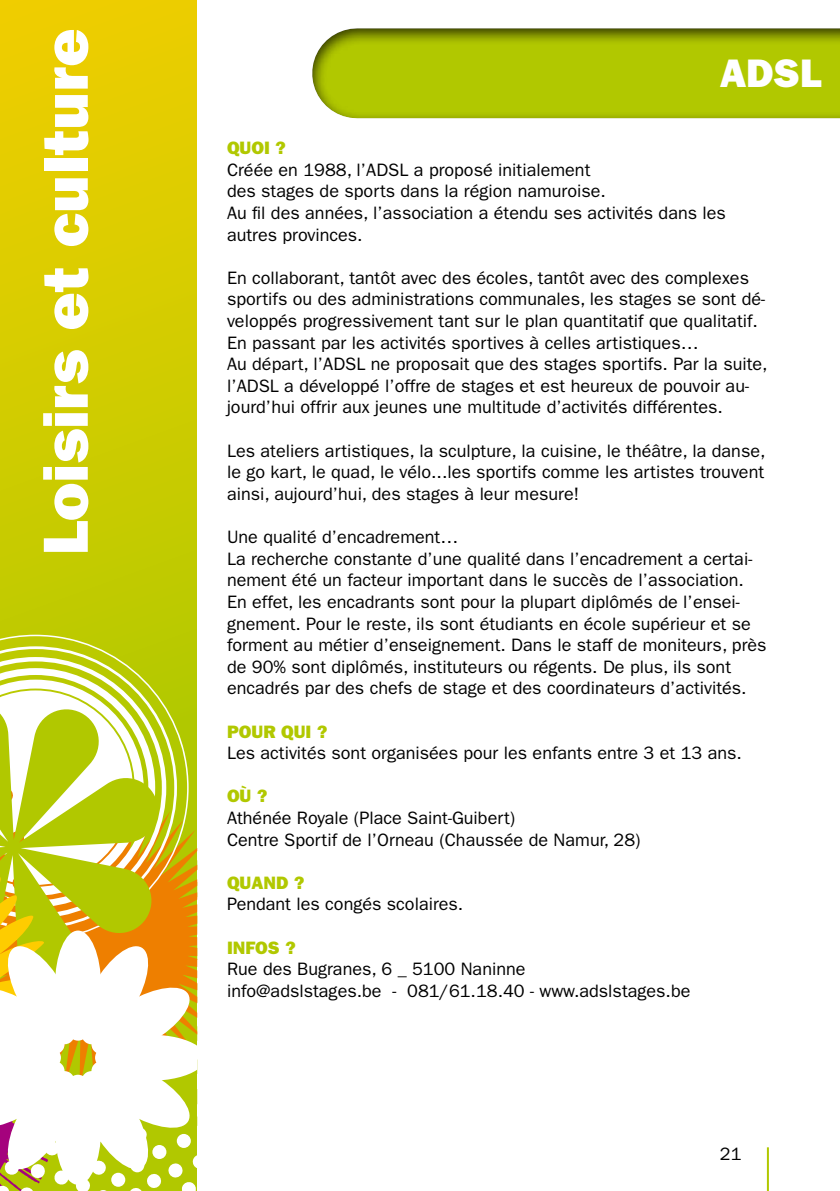
<style>
.page{position:relative;width:840px;height:1191px;background:#fff}
.page>*{position:absolute;margin:0;border:0;box-sizing:border-box;transform-origin:0 0}
.t1{font:64px "ITC Franklin Gothic Std Hvy";color:#fff}
.t2{font:40px "ITC Franklin Gothic Std Hvy";color:#fff}
.t3{font:18px/21.6px "ITC Franklin Gothic Std";color:#000}
.t4{font:18px "ITC Franklin Gothic Std Hvy";color:#b1c800}
</style>
<div class="page">
<svg style="left:0;top:0;width:196px;height:668px;background:#d6cc00"></svg>
<svg style="left:0;top:634px;width:188px;height:34px;background:#c4d123"></svg>
<svg style="left:0;top:668px;width:197px;height:523px"></svg>
<div style="left:312px;top:27px;width:527px;height:94px;background:#000;opacity:.75"></div>
<hr style="left:766px;top:1147px;width:2px;height:44px;background:#b1c800">
<h1 class="t1" style="left:28px;top:555px;width:529px;rotate:-90deg">Loisirs et culture</h1>
<h2 class="t2" style="left:719px;top:50px;width:103px">ADSL</h2>
<p class="t4" style="left:227px;top:137px;width:61px">QUOI ?</p>
<p class="t3" style="left:227px;top:159px;width:500px">Créée en 1988, l’ADSL a proposé initialement<br>des stages de sports dans la région namuroise.<br>Au fil des années, l’association a étendu ses activités dans les autres provinces.</p>
<p class="t3" style="left:227px;top:267px;width:542px">En collaborant, tantôt avec des écoles, tantôt avec des complexes sportifs ou des administrations communales, les stages se sont dé&shy;veloppés progressivement tant sur le plan quantitatif que qualitatif.<br>En passant par les activités sportives à celles artistiques…<br>Au départ, l’ADSL ne proposait que des stages sportifs. Par la suite, l’ADSL a développé l’offre de stages et est heureux de pouvoir au&shy;jourd’hui offrir aux jeunes une multitude d’activités différentes.</p>
<p class="t3" style="left:227px;top:440px;width:539px;text-align:justify">Les ateliers artistiques, la sculpture, la cuisine, le théâtre, la danse, le go kart, le quad, le vélo...les sportifs comme les artistes trouvent ainsi, aujourd’hui, des stages à leur mesure!</p>
<p class="t3" style="left:227px;top:526px;width:540px">Une qualité d’encadrement…<br>La recherche constante d’une qualité dans l’encadrement a certai&shy;nement été un facteur important dans le succès de l’association.<br>En effet, les encadrants sont pour la plupart diplômés de l’ensei&shy;gnement. Pour le reste, ils sont étudiants en école supérieur et se forment au métier d’enseignement. Dans le staff de moniteurs, près de 90% sont diplômés, instituteurs ou régents. De plus, ils sont encadrés par des chefs de stage et des coordinateurs d’activités.</p>
<p class="t4" style="left:227px;top:721px;width:102px">POUR QUI ?</p>
<p class="t3" style="left:227px;top:742px;width:516px">Les activités sont organisées pour les enfants entre 3 et 13 ans.</p>
<p class="t4" style="left:227px;top:785px;width:42px">OÙ ?</p>
<p class="t3" style="left:227px;top:807px;width:415px">Athénée Royale (Place Saint-Guibert)<br>Centre Sportif de l’Orneau (Chaussée de Namur, 28)</p>
<p class="t4" style="left:227px;top:872px;width:79px">QUAND ?</p>
<p class="t3" style="left:227px;top:893px;width:238px">Pendant les congés scolaires.</p>
<p class="t4" style="left:227px;top:937px;width:70px">INFOS ?</p>
<p class="t3" style="left:227px;top:958px;width:464px">Rue des Bugranes, 6 _ 5100 Naninne<br>info@adslstages.be - 081/61.18.40 - www.adslstages.be</p>
<p class="t3" style="left:719px;top:1142px;width:23px">21</p>
</div>
